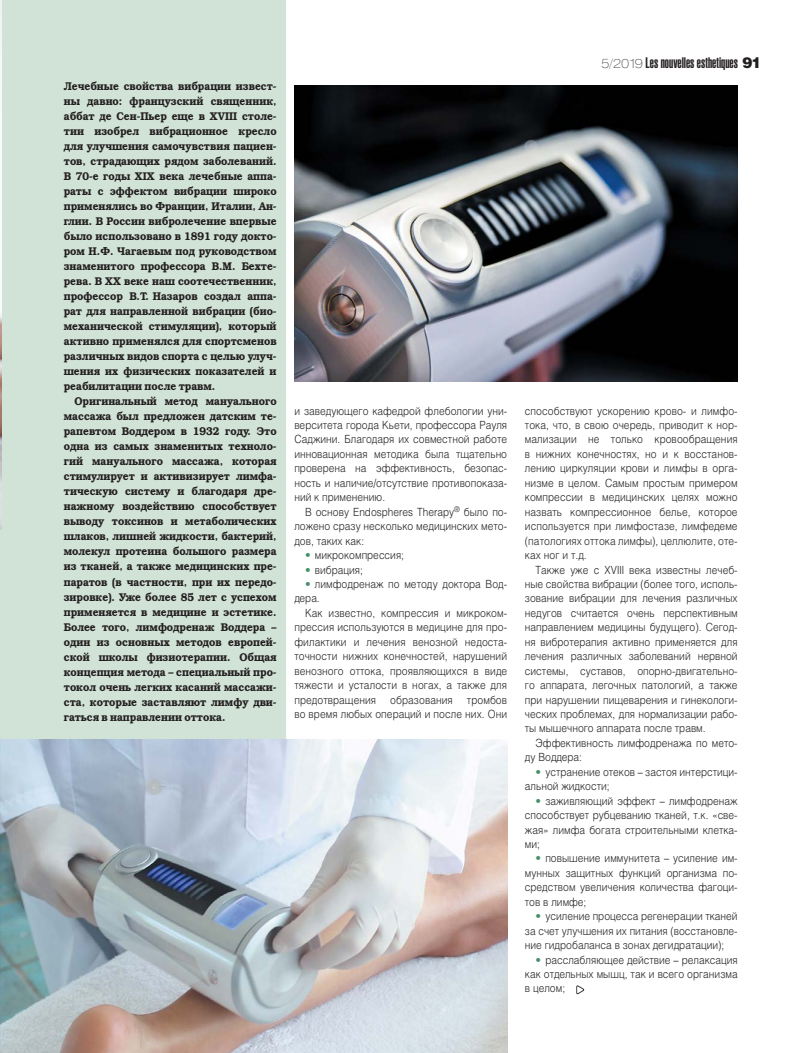
<style>
.page{position:relative;width:798px;height:1053px;background:#fff}
.page>*{position:absolute;margin:0;border:0;box-sizing:border-box;transform-origin:0 0}
.t1{font:15px "Helios Ultra Compressed C";color:#231f20}
.t2{font:11.25px/14.4px "Helios Light C";color:#231f20;text-align:justify;scale:.9 1}
.t3{font:700 11.25px "Bookman C";color:#231f20;scale:.9 1}
.s1{color:#49926a}
.s2{font-family:"Helios Ext Thin C";font-size:12.5px}
.s3{font-family:"Helios Black C"}
</style>
<div class="page">
<svg style="left:576px;top:985px;width:8px;height:9px"></svg>
<div style="left:0;top:0;width:286px;height:739px;background:#d1e2d6"></div>
<img style="left:0;top:0;width:2px;height:529px">
<img style="left:1px;top:739px;width:506px;height:313px">
<img style="left:294px;top:86px;width:443px;height:295px">
<p class="t3" style="left:64px;top:82px;width:238px">Лечебные свойства вибрации извест-</p>
<p class="t3" style="left:64px;top:97px;width:238px">ны давно: французский священник,</p>
<p class="t3" style="left:64px;top:112px;width:238px">аббат де Сен-Пьер еще в ХVIII столе-</p>
<p class="t3" style="left:64px;top:127px;width:238px">тии изобрел вибрационное кресло</p>
<p class="t3" style="left:64px;top:142px;width:238px">для улучшения самочувствия пациен-</p>
<p class="t3" style="left:64px;top:157px;width:238px">тов, страдающих рядом заболеваний.</p>
<p class="t3" style="left:64px;top:172px;width:238px">В 70-е годы XIX века лечебные аппа-</p>
<p class="t3" style="left:64px;top:187px;width:238px">раты с эффектом вибрации широко</p>
<p class="t3" style="left:64px;top:202px;width:238px">применялись во Франции, Италии, Ан-</p>
<p class="t3" style="left:64px;top:217px;width:238px">глии. В России вибролечение впервые</p>
<p class="t3" style="left:64px;top:232px;width:238px">было использовано в 1891 году докто-</p>
<p class="t3" style="left:64px;top:247px;width:238px">ром Н.Ф. Чагаевым под руководством</p>
<p class="t3" style="left:64px;top:262px;width:238px">знаменитого профессора В.М. Бехте-</p>
<p class="t3" style="left:64px;top:277px;width:238px">рева. В ХХ веке наш соотечественник,</p>
<p class="t3" style="left:64px;top:292px;width:238px">профессор В.Т. Назаров создал аппа-</p>
<p class="t3" style="left:64px;top:307px;width:238px">рат для направленной вибрации (био-</p>
<p class="t3" style="left:64px;top:322px;width:238px">механической стимуляции), который</p>
<p class="t3" style="left:64px;top:337px;width:238px">активно применялся для спортсменов</p>
<p class="t3" style="left:64px;top:352px;width:238px">различных видов спорта с целью улуч-</p>
<p class="t3" style="left:64px;top:367px;width:238px">шения их физических показателей и</p>
<p class="t3" style="left:64px;top:382px;width:170px">реабилитации после травм.</p>
<p class="t3" style="left:74px;top:397px;width:226px">Оригинальный метод мануального</p>
<p class="t3" style="left:64px;top:412px;width:238px">массажа был предложен датским те-</p>
<p class="t3" style="left:64px;top:427px;width:238px">рапевтом Воддером в 1932 году. Это</p>
<p class="t3" style="left:64px;top:442px;width:238px">одна из самых знаменитых техноло-</p>
<p class="t3" style="left:64px;top:457px;width:238px">гий мануального массажа, которая</p>
<p class="t3" style="left:64px;top:472px;width:238px">стимулирует и активизирует лимфа-</p>
<p class="t3" style="left:64px;top:487px;width:238px">тическую систему и благодаря дре-</p>
<p class="t3" style="left:64px;top:502px;width:238px">нажному воздействию способствует</p>
<p class="t3" style="left:64px;top:517px;width:238px">выводу токсинов и метаболических</p>
<p class="t3" style="left:64px;top:532px;width:238px">шлаков, лишней жидкости, бактерий,</p>
<p class="t3" style="left:64px;top:547px;width:238px">молекул протеина большого размера</p>
<p class="t3" style="left:64px;top:562px;width:238px">из тканей, а также медицинских пре-</p>
<p class="t3" style="left:64px;top:577px;width:238px">паратов (в частности, при их передо-</p>
<p class="t3" style="left:64px;top:592px;width:238px">зировке). Уже более 85 лет с успехом</p>
<p class="t3" style="left:64px;top:607px;width:238px">применяется в медицине и эстетике.</p>
<p class="t3" style="left:64px;top:622px;width:238px">Более того, лимфодренаж Воддера –</p>
<p class="t3" style="left:64px;top:637px;width:238px">один из основных методов европей-</p>
<p class="t3" style="left:64px;top:652px;width:238px">ской школы физиотерапии. Общая</p>
<p class="t3" style="left:64px;top:667px;width:238px">концепция метода – специальный про-</p>
<p class="t3" style="left:64px;top:682px;width:238px">токол очень легких касаний массажи-</p>
<p class="t3" style="left:64px;top:697px;width:238px">ста, которые заставляют лимфу дви-</p>
<p class="t3" style="left:64px;top:712px;width:181px">гаться в направлении оттока.</p>
<p class="t2" style="left:294px;top:404px;width:238px">и заведующего кафедрой флебологии уни-</p>
<p class="t2" style="left:294px;top:419px;width:238px">верситета города Кьети, профессора Рауля</p>
<p class="t2" style="left:294px;top:433px;width:238px">Саджини. Благодаря их совместной работе</p>
<p class="t2" style="left:294px;top:448px;width:238px">инновационная методика была тщательно</p>
<p class="t2" style="left:294px;top:462px;width:238px">проверена на эффективность, безопас-</p>
<p class="t2" style="left:294px;top:477px;width:238px">ность и наличие/отсутствие противопоказа-</p>
<p class="t2" style="left:294px;top:491px;width:102px">ний к применению.</p>
<p class="t2" style="left:305px;top:505px;width:226px">В основу Endospheres Therapy<sup>®</sup> было по-</p>
<p class="t2" style="left:294px;top:520px;width:238px">ложено сразу несколько медицинских мето-</p>
<p class="t2" style="left:294px;top:534px;width:79px">дов, таких как:</p>
<p class="t2" style="left:305px;top:549px;width:111px"><span class="s1">•</span> микрокомпрессия;</p>
<p class="t2" style="left:305px;top:563px;width:66px"><span class="s1">•</span> вибрация;</p>
<p class="t2" style="left:305px;top:578px;width:226px"><span class="s1">•</span> лимфодренаж по методу доктора Вод-</p>
<p class="t2" style="left:294px;top:592px;width:30px">дера.</p>
<p class="t2" style="left:305px;top:606px;width:226px">Как известно, компрессия и микроком-</p>
<p class="t2" style="left:294px;top:621px;width:238px">прессия используются в медицине для про-</p>
<p class="t2" style="left:294px;top:635px;width:238px">филактики и лечения венозной недоста-</p>
<p class="t2" style="left:294px;top:650px;width:238px">точности нижних конечностей, нарушений</p>
<p class="t2" style="left:294px;top:664px;width:238px">венозного оттока, проявляющихся в виде</p>
<p class="t2" style="left:294px;top:679px;width:238px">тяжести и усталости в ногах, а также для</p>
<p class="t2" style="left:294px;top:693px;width:92px">предотвращения</p>
<p class="t2" style="left:390px;top:693px;width:71px">образования</p>
<p class="t2" style="left:294px;top:693px;width:238px;text-align:right">тромбов<br>во время любых операций и после них. Они</p>
<p class="t1" style="left:601px;top:57px;width:162px"><span class="s2">5/2019</span> Les nouvelles esthetiques <span class="s3">91</span></p>
<p class="t2" style="left:524px;top:404px;width:238px">способствуют ускорению крово- и лимфо-</p>
<p class="t2" style="left:524px;top:419px;width:238px">тока, что, в свою очередь, приводит к нор-</p>
<p class="t2" style="left:524px;top:433px;width:238px">мализации не только кровообращения</p>
<p class="t2" style="left:524px;top:448px;width:238px">в нижних конечностях, но и к восстанов-</p>
<p class="t2" style="left:524px;top:462px;width:238px">лению циркуляции крови и лимфы в орга-</p>
<p class="t2" style="left:524px;top:477px;width:238px">низме в целом. Самым простым примером</p>
<p class="t2" style="left:524px;top:491px;width:238px">компрессии в медицинских целях можно</p>
<p class="t2" style="left:524px;top:505px;width:238px">назвать компрессионное белье, которое</p>
<p class="t2" style="left:524px;top:520px;width:238px">используется при лимфостазе, лимфедеме</p>
<p class="t2" style="left:524px;top:534px;width:238px">(патологиях оттока лимфы), целлюлите, оте-</p>
<p class="t2" style="left:524px;top:549px;width:70px">ках ног и т.д.</p>
<p class="t2" style="left:535px;top:563px;width:226px">Также уже с XVIII века известны лечеб-</p>
<p class="t2" style="left:524px;top:578px;width:238px">ные свойства вибрации (более того, исполь-</p>
<p class="t2" style="left:524px;top:592px;width:238px">зование вибрации для лечения различных</p>
<p class="t2" style="left:524px;top:606px;width:238px">недугов считается очень перспективным</p>
<p class="t2" style="left:524px;top:621px;width:238px">направлением медицины будущего). Сегод-</p>
<p class="t2" style="left:524px;top:635px;width:238px">ня вибротерапия активно применяется для</p>
<p class="t2" style="left:524px;top:650px;width:238px">лечения различных заболеваний нервной</p>
<p class="t2" style="left:524px;top:664px;width:238px">системы, суставов, опорно-двигательно-</p>
<p class="t2" style="left:524px;top:679px;width:238px">го аппарата, легочных патологий, а также</p>
<p class="t2" style="left:524px;top:693px;width:238px">при нарушении пищеварения и гинекологи-</p>
<p class="t2" style="left:524px;top:708px;width:238px">ческих проблемах, для нормализации рабо-</p>
<p class="t2" style="left:524px;top:722px;width:202px">ты мышечного аппарата после травм.</p>
<p class="t2" style="left:535px;top:736px;width:226px">Эффективность лимфодренажа по мето-</p>
<p class="t2" style="left:524px;top:751px;width:65px">ду Воддера:</p>
<p class="t2" style="left:524px;top:765px;width:238px;text-indent:11px"><span class="s1">•</span> устранение отеков – застоя интерстици&shy;альной жидкости;</p>
<p class="t2" style="left:524px;top:794px;width:238px;text-indent:11px"><span class="s1">•</span> заживляющий эффект – лимфодренаж способствует рубцеванию тканей, т.к. «све&shy;жая» лимфа богата строительными клетка&shy;ми;</p>
<p class="t2" style="left:524px;top:852px;width:238px;text-indent:11px"><span class="s1">•</span> повышение иммунитета – усиление им&shy;мунных защитных функций организма по&shy;средством увеличения количества фагоци&shy;тов в лимфе;</p>
<p class="t2" style="left:524px;top:910px;width:238px;text-indent:11px"><span class="s1">•</span> усиление процесса регенерации тканей за счет улучшения их питания (восстановле&shy;ние гидробаланса в зонах дегидратации);</p>
<p class="t2" style="left:524px;top:953px;width:238px;text-indent:11px"><span class="s1">•</span> расслабляющее действие – релаксация как отдельных мышц, так и всего организма в целом;</p>
</div>
